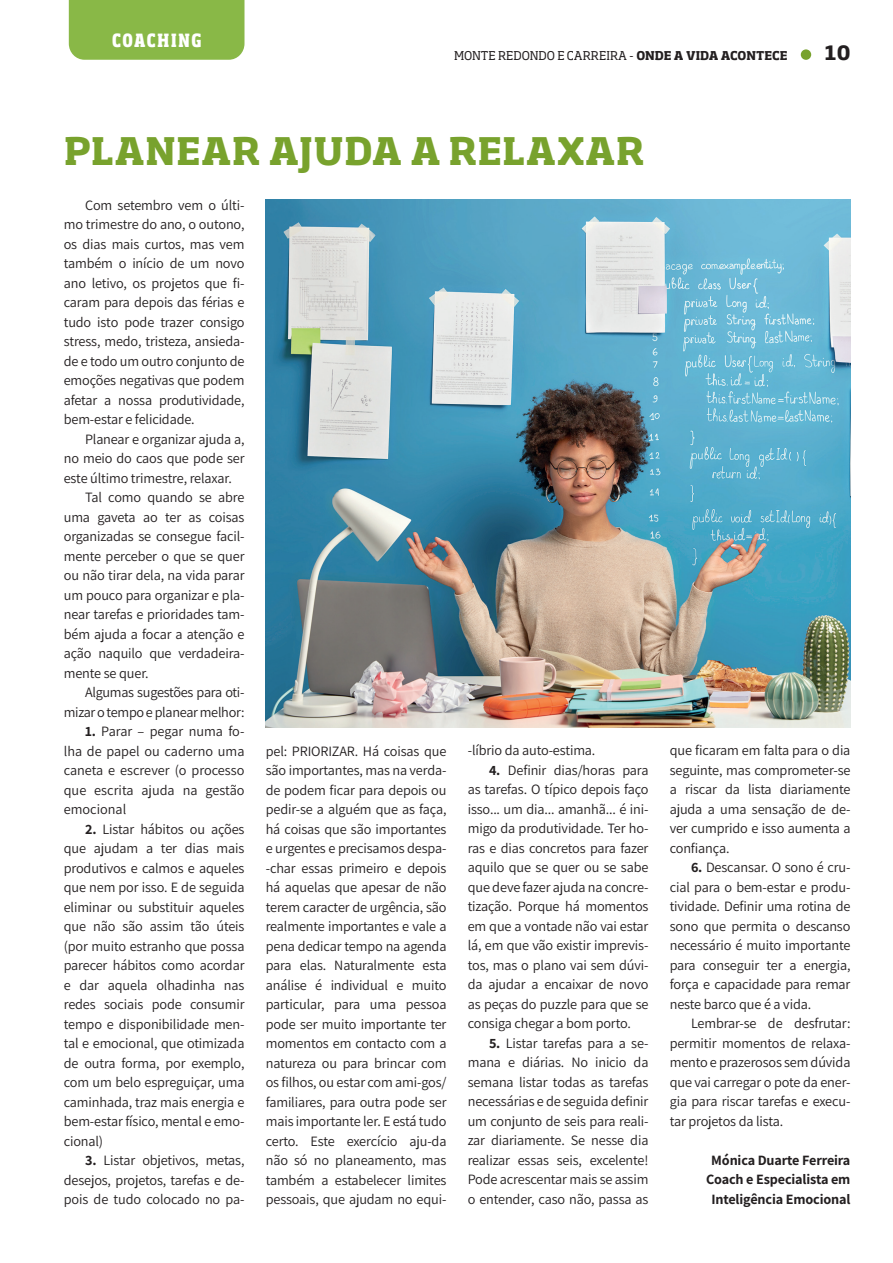
<style>
.page{position:relative;width:893px;height:1263px;background:#fff}
.page>*{position:absolute;margin:0;border:0;box-sizing:border-box;transform-origin:0 0}
.t1{font:700 37.5px "Soho Pro";letter-spacing:.015em;color:#78a22d}
.t2{font:700 19.5px "Soho Pro";color:#231f20}
.t3{font:800 condensed 18px "Soho Pro";letter-spacing:.09em;color:#fff;scale:.96 1}
.t4{font:14.25px/19.5px "Assistant";letter-spacing:-.01em;color:#231f20;text-align:justify}
.t5{font:700 14.25px/19.5px "Assistant";letter-spacing:-.01em;color:#231f20;text-align:center}
.t6{font:12px "Soho Pro";color:#231f20}
.s1{font-weight:700}
</style>
<div class="page">
<div style="left:69px;top:0;width:175px;height:60px;background:#89b847"></div>
<div style="left:801px;top:49px;width:10px;height:11px;background:#78a22d;border-radius:50%"></div>
<img style="left:266px;top:200px;width:584px;height:527px">
<p class="t3" style="left:112px;top:28px;width:94px">COACHING</p>
<p class="t6" style="left:454px;top:47px;width:335px">MONTE REDONDO E CARREIRA - <span class="s1">ONDE A VIDA ACONTECE</span></p>
<h2 class="t2" style="left:825px;top:39px;width:27px">10</h2>
<h1 class="t1" style="left:64px;top:124px;width:582px">PLANEAR AJUDA A RELAXAR</h1>
<p class="t4" style="left:64px;top:195px;width:182px;text-indent:21px">Com setembro vem o últi&shy;mo trimestre do ano, o outono, os dias mais curtos, mas vem também o início de um novo ano letivo, os projetos que fi&shy;caram para depois das férias e tudo isto pode trazer consigo stress, medo, tristeza, ansieda&shy;de e todo um outro conjunto de emoções negativas que podem afetar a nossa produtividade, bem-estar e felicidade.</p>
<p class="t4" style="left:85px;top:428px;width:161px">Planear e organizar ajuda a,</p>
<p class="t4" style="left:64px;top:448px;width:182px">no meio do caos que pode ser</p>
<p class="t4" style="left:64px;top:467px;width:170px">este último trimestre, relaxar.</p>
<p class="t4" style="left:85px;top:487px;width:161px">Tal como quando se abre</p>
<p class="t4" style="left:64px;top:506px;width:182px">uma gaveta ao ter as coisas</p>
<p class="t4" style="left:64px;top:526px;width:182px">organizadas se consegue facil-</p>
<p class="t4" style="left:64px;top:545px;width:182px">mente perceber o que se quer</p>
<p class="t4" style="left:64px;top:565px;width:182px">ou não tirar dela, na vida parar</p>
<p class="t4" style="left:64px;top:584px;width:182px">um pouco para organizar e pla-</p>
<p class="t4" style="left:64px;top:604px;width:182px">near tarefas e prioridades tam-</p>
<p class="t4" style="left:64px;top:623px;width:182px">bém ajuda a focar a atenção e</p>
<p class="t4" style="left:64px;top:643px;width:182px">ação naquilo que verdadeira-</p>
<p class="t4" style="left:64px;top:662px;width:86px">mente se quer.</p>
<p class="t4" style="left:85px;top:682px;width:161px">Algumas sugestões para oti-</p>
<p class="t4" style="left:64px;top:701px;width:182px">mizar o tempo e planear melhor:</p>
<p class="t4" style="left:64px;top:721px;width:182px;text-indent:21px"><span class="s1">1.</span> Parar – pegar numa fo&shy;lha de papel ou caderno uma caneta e escrever (o processo que escrita ajuda na gestão emocional</p>
<p class="t4" style="left:64px;top:818px;width:182px;text-indent:21px"><span class="s1">2.</span> Listar hábitos ou ações que ajudam a ter dias mais produtivos e calmos e aqueles que nem por isso. E de seguida eliminar ou substituir aqueles que não são assim tão úteis (por muito estranho que possa parecer hábitos como acordar e dar aquela olhadinha nas redes sociais pode consumir tempo e disponibilidade men&shy;tal e emocional, que otimizada de outra forma, por exemplo, com um belo espreguiçar, uma caminhada, traz mais energia e bem-estar físico, mental e emo&shy;cional)</p>
<p class="t4" style="left:64px;top:1150px;width:182px;text-indent:21px"><span class="s1">3.</span> Listar objetivos, metas, desejos, projetos, tarefas e de&shy;pois de tudo colocado no pa-</p>
<p class="t4" style="left:266px;top:740px;width:182px">pel: PRIORIZAR. Há coisas que são importantes, mas na verda&shy;de podem ficar para depois ou pedir-se a alguém que as faça, há coisas que são importantes e urgentes e precisamos despa--char essas primeiro e depois há aquelas que apesar de não terem caracter de urgência, são realmente importantes e vale a pena dedicar tempo na agenda para elas. Naturalmente esta análise é individual e muito particular, para uma pessoa pode ser muito importante ter momentos em contacto com a natureza ou para brincar com os filhos, ou estar com ami-gos/ familiares, para outra pode ser mais importante ler. E está tudo certo. Este exercício aju-da não só no planeamento, mas também a estabelecer limites pessoais, que ajudam no equi-</p>
<p class="t4" style="left:468px;top:740px;width:129px">-líbrio da auto-estima.</p>
<p class="t4" style="left:468px;top:760px;width:182px;text-indent:21px"><span class="s1">4.</span> Definir dias/horas para as tarefas. O típico depois faço isso... um dia... amanhã... é ini&shy;migo da produtividade. Ter ho&shy;ras e dias concretos para fazer aquilo que se quer ou se sabe que deve fazer ajuda na concre&shy;tização. Porque há momentos em que a vontade não vai estar lá, em que vão existir imprevis&shy;tos, mas o plano vai sem dúvi&shy;da ajudar a encaixar de novo as peças do puzzle para que se consiga chegar a bom porto.</p>
<p class="t4" style="left:468px;top:1033px;width:182px;text-indent:21px"><span class="s1">5.</span> Listar tarefas para a se&shy;mana e diárias. No inicio da semana listar todas as tarefas necessárias e de seguida definir um conjunto de seis para reali&shy;zar diariamente. Se nesse dia realizar essas seis, excelente!<br>Pode acrescentar mais se assim o entender, caso não, passa as</p>
<p class="t4" style="left:670px;top:740px;width:182px">que ficaram em falta para o dia seguinte, mas comprometer-se a riscar da lista diariamente ajuda a uma sensação de de&shy;ver cumprido e isso aumenta a confiança.</p>
<p class="t4" style="left:670px;top:857px;width:182px;text-indent:21px"><span class="s1">6.</span> Descansar. O sono é cru&shy;cial para o bem-estar e produ&shy;tividade. Definir uma rotina de sono que permita o descanso necessário é muito importante para conseguir ter a energia, força e capacidade para remar neste barco que é a vida.</p>
<p class="t4" style="left:670px;top:1013px;width:182px;text-indent:21px">Lembrar-se de desfrutar: permitir momentos de relaxa&shy;mento e prazerosos sem dúvida que vai carregar o pote da ener&shy;gia para riscar tarefas e execu&shy;tar projetos da lista.</p>
<p class="t5" style="left:706px;top:1149px;width:146px">Mónica Duarte Ferreira<br>Coach e Especialista em<br>Inteligência Emocional</p>
</div>
